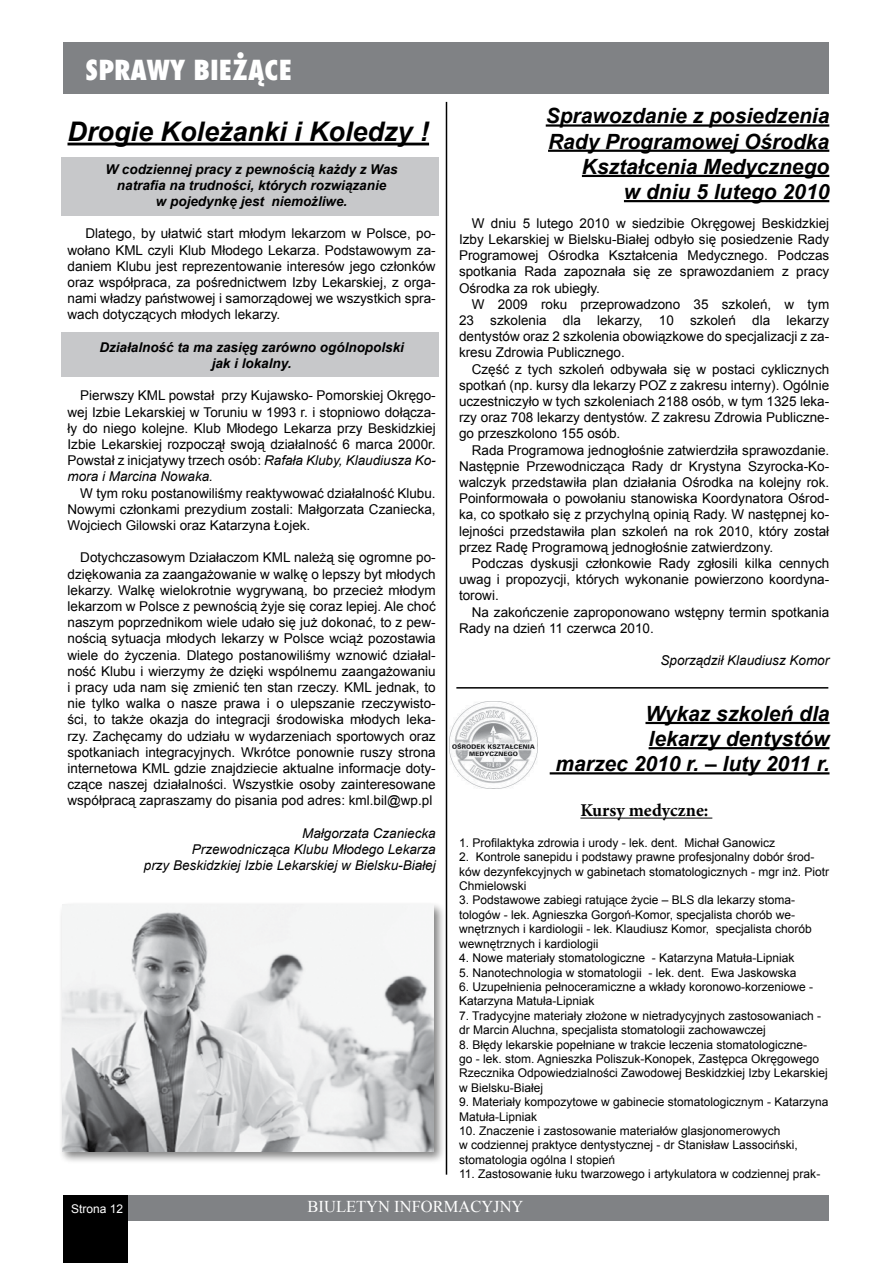
<style>
.page{position:relative;width:893px;height:1263px;background:#fff}
.page>*{position:absolute;margin:0;border:0;box-sizing:border-box;transform-origin:0 0}
.t1{font:italic 700 27px "Arial";color:#000}
.t2{font:800 27px "Fujiyama";color:#fff}
.t3{font:italic 700 21px/25.2px "Arial";color:#000;text-align:right}
.t4{font:700 18px "Minion Pro";color:#000}
.t5{font:16.5px "Times New Roman";color:#fff}
.t6{font:13.5px/16.2px "Arial";color:#000;text-align:justify}
.t7{font:italic 700 13.5px/16.2px "Arial";color:#000;text-align:center}
.t8{font:italic 13.5px/16.2px "Arial";color:#000;text-align:right}
.t9{font:12px/14.4px "Arial";color:#000}
.t10{font:12px "Arial";color:#fff}
.s1{font-style:italic}
</style>
<div class="page">
<div style="left:64px;top:43px;width:765px;height:51px;background:#808285"></div>
<div style="left:64px;top:1195px;width:765px;height:25px;background:#808285"></div>
<div style="left:64px;top:1195px;width:64px;height:68px;background:#000"></div>
<div style="left:61px;top:332px;width:377px;height:45px;background:#c7c8ca"></div>
<div style="left:61px;top:157px;width:377px;height:59px;background:#c7c8ca"></div>
<hr style="left:68px;top:143px;width:361px;height:2px;background:#000">
<hr style="left:446px;top:102px;width:1px;height:1073px;background:#000">
<hr style="left:546px;top:124px;width:283px;height:3px;background:#000">
<hr style="left:548px;top:150px;width:281px;height:2px;background:#000">
<hr style="left:582px;top:175px;width:247px;height:2px;background:#000">
<hr style="left:624px;top:200px;width:205px;height:2px;background:#000">
<hr style="left:456px;top:687px;width:372px;height:2px;background:#000">
<img style="left:450px;top:701px;width:87px;height:87px">
<hr style="left:580px;top:818px;width:132px;height:1px;background:#000">
<hr style="left:645px;top:722px;width:184px;height:2px;background:#000">
<hr style="left:649px;top:747px;width:180px;height:2px;background:#000">
<hr style="left:550px;top:772px;width:279px;height:2px;background:#000">
<div style="left:58px;top:901px;width:388px;height:263px;background:#000;opacity:.5"></div>
<img style="left:62px;top:905px;width:372px;height:246px">
<h1 class="t2" style="left:86px;top:52px;width:208px">SPRAWY BIEŻĄCE</h1>
<h1 class="t1" style="left:68px;top:114px;width:363px">Drogie Koleżanki i Koledzy !</h1>
<p class="t7" style="left:105px;top:161px;width:294px">W codziennej pracy z pewnością każdy z Was natrafia na trudności, których rozwiązanie<br>w pojedynkę jest niemożliwe.</p>
<p class="t6" style="left:67px;top:226px;width:370px;text-indent:18px">Dlatego, by ułatwić start młodym lekarzom w Polsce, po&shy;wołano KML czyli Klub Młodego Lekarza. Podstawowym za&shy;daniem Klubu jest reprezentowanie interesów jego członków oraz współpraca, za pośrednictwem Izby Lekarskiej, z orga&shy;nami władzy państwowej i samorządowej we wszystkich spra&shy;wach dotyczących młodych lekarzy.</p>
<p class="t7" style="left:99px;top:339px;width:306px">Działalność ta ma zasięg zarówno ogólnopolski jak i lokalny.</p>
<p class="t6" style="left:67px;top:388px;width:370px;text-indent:13px">Pierwszy KML powstał przy Kujawsko- Pomorskiej Okręgo&shy;wej Izbie Lekarskiej w Toruniu w 1993 r. i stopniowo dołącza&shy;ły do niego kolejne. Klub Młodego Lekarza przy Beskidzkiej Izbie Lekarskiej rozpoczął swoją działalność 6 marca 2000r.<br>Powstał z inicjatywy trzech osób: <span class="s1">Rafała Kluby, Klaudiusza Ko&shy;mora i Marcina Nowaka.</span></p>
<p class="t6" style="left:67px;top:485px;width:370px;text-indent:13px">W tym roku postanowiliśmy reaktywować działalność Klubu.<br>Nowymi członkami prezydium zostali: Małgorzata Czaniecka, Wojciech Gilowski oraz Katarzyna Łojek.</p>
<p class="t6" style="left:67px;top:550px;width:370px;text-indent:13px">Dotychczasowym Działaczom KML należą się ogromne po&shy;dziękowania za zaangażowanie w walkę o lepszy byt młodych lekarzy. Walkę wielokrotnie wygrywaną, bo przecież młodym lekarzom w Polsce z pewnością żyje się coraz lepiej. Ale choć naszym poprzednikom wiele udało się już dokonać, to z pew&shy;nością sytuacja młodych lekarzy w Polsce wciąż pozostawia wiele do życzenia. Dlatego postanowiliśmy wznowić działal&shy;ność Klubu i wierzymy że dzięki wspólnemu zaangażowaniu i pracy uda nam się zmienić ten stan rzeczy. KML jednak, to nie tylko walka o nasze prawa i o ulepszanie rzeczywisto&shy;ści, to także okazja do integracji środowiska młodych leka&shy;rzy. Zachęcamy do udziału w wydarzeniach sportowych oraz spotkaniach integracyjnych. Wkrótce ponownie ruszy strona internetowa KML gdzie znajdziecie aktualne informacje doty&shy;czące naszej działalności. Wszystkie osoby zainteresowane współpracą zapraszamy do pisania pod adres: kml.bil@wp.pl</p>
<p class="t8" style="left:144px;top:825px;width:293px">Małgorzata Czaniecka<br>Przewodnicząca Klubu Młodego Lekarza<br>przy Beskidzkiej Izbie Lekarskiej w Bielsku-Białej</p>
<h2 class="t3" style="left:546px;top:104px;width:285px">Sprawozdanie z posiedzenia<br>Rady Programowej Ośrodka<br>Kształcenia Medycznego<br>w dniu 5 lutego 2010</h2>
<p class="t6" style="left:459px;top:215px;width:372px;text-indent:13px">W dniu 5 lutego 2010 w siedzibie Okręgowej Beskidzkiej Izby Lekarskiej w Bielsku-Białej odbyło się posiedzenie Rady Programowej Ośrodka Kształcenia Medycznego. Podczas spotkania Rada zapoznała się ze sprawozdaniem z pracy Ośrodka za rok ubiegły.</p>
<p class="t6" style="left:459px;top:296px;width:372px;text-indent:13px">W 2009 roku przeprowadzono 35 szkoleń, w tym 23 szkolenia dla lekarzy, 10 szkoleń dla lekarzy dentystów oraz 2 szkolenia obowiązkowe do specjalizacji z za&shy;kresu Zdrowia Publicznego.</p>
<p class="t6" style="left:459px;top:361px;width:372px;text-indent:13px">Część z tych szkoleń odbywała się w postaci cyklicznych spotkań (np. kursy dla lekarzy POZ z zakresu interny). Ogólnie uczestniczyło w tych szkoleniach 2188 osób, w tym 1325 leka&shy;rzy oraz 708 lekarzy dentystów. Z zakresu Zdrowia Publiczne&shy;go przeszkolono 155 osób.</p>
<p class="t6" style="left:459px;top:442px;width:372px;text-indent:13px">Rada Programowa jednogłośnie zatwierdziła sprawozdanie.<br>Następnie Przewodnicząca Rady dr Krystyna Szyrocka-Ko&shy;walczyk przedstawiła plan działania Ośrodka na kolejny rok.<br>Poinformowała o powołaniu stanowiska Koordynatora Ośrod&shy;ka, co spotkało się z przychylną opinią Rady. W następnej ko&shy;lejności przedstawiła plan szkoleń na rok 2010, który został przez Radę Programową jednogłośnie zatwierdzony.</p>
<p class="t6" style="left:459px;top:555px;width:372px;text-indent:13px">Podczas dyskusji członkowie Rady zgłosili kilka cennych uwag i propozycji, których wykonanie powierzono koordyna&shy;torowi.</p>
<p class="t6" style="left:459px;top:604px;width:372px;text-indent:13px">Na zakończenie zaproponowano wstępny termin spotkania<br>Rady na dzień 11 czerwca 2010.</p>
<p class="t8" style="left:660px;top:652px;width:170px">Sporządził Klaudiusz Komor</p>
<h2 class="t3" style="left:555px;top:702px;width:275px">Wykaz szkoleń dla<br>lekarzy dentystów<br>marzec 2010 r. – luty 2011 r.</h2>
<h3 class="t4" style="left:580px;top:798px;width:130px">Kursy medyczne:</h3>
<p class="t9" style="left:459px;top:835px;width:318px">1. Profilaktyka zdrowia i urody - lek. dent. Michał Ganowicz</p>
<p class="t9" style="left:459px;top:850px;width:372px">2. Kontrole sanepidu i podstawy prawne profesjonalny dobór środ&shy;ków dezynfekcyjnych w gabinetach stomatologicznych - mgr inż. Piotr<br>Chmielowski</p>
<p class="t9" style="left:459px;top:893px;width:354px">3. Podstawowe zabiegi ratujące życie – BLS dla lekarzy stoma&shy;tologów - lek. Agnieszka Gorgoń-Komor, specjalista chorób we&shy;wnętrznych i kardiologii - lek. Klaudiusz Komor, specjalista chorób wewnętrznych i kardiologii</p>
<p class="t9" style="left:459px;top:951px;width:337px">4. Nowe materiały stomatologiczne - Katarzyna Matuła-Lipniak</p>
<p class="t9" style="left:459px;top:965px;width:339px">5. Nanotechnologia w stomatologii - lek. dent. Ewa Jaskowska</p>
<p class="t9" style="left:459px;top:979px;width:356px">6. Uzupełnienia pełnoceramiczne a wkłady koronowo-korzeniowe -<br>Katarzyna Matuła-Lipniak</p>
<p class="t9" style="left:459px;top:1008px;width:364px">7. Tradycyjne materiały złożone w nietradycyjnych zastosowaniach - dr Marcin Aluchna, specjalista stomatologii zachowawczej</p>
<p class="t9" style="left:459px;top:1037px;width:370px">8. Błędy lekarskie popełniane w trakcie leczenia stomatologiczne-<br>go - lek. stom. Agnieszka Poliszuk-Konopek, Zastępca Okręgowego Rzecznika Odpowiedzialności Zawodowej Beskidzkiej Izby Lekarskiej w Bielsku-Białej</p>
<p class="t9" style="left:459px;top:1095px;width:371px">9. Materiały kompozytowe w gabinecie stomatologicznym - Katarzyna<br>Matuła-Lipniak</p>
<p class="t9" style="left:459px;top:1123px;width:340px">10. Znaczenie i zastosowanie materiałów glasjonomerowych<br>w codziennej praktyce dentystycznej - dr Stanisław Lassociński, stomatologia ogólna I stopień</p>
<p class="t9" style="left:459px;top:1167px;width:363px">11. Zastosowanie łuku twarzowego i artykulatora w codziennej prak-</p>
<p class="t10" style="left:71px;top:1201px;width:54px">Strona 12</p>
<p class="t5" style="left:308px;top:1195px;width:217px">BIULETYN INFORMACYJNY</p>
</div>
